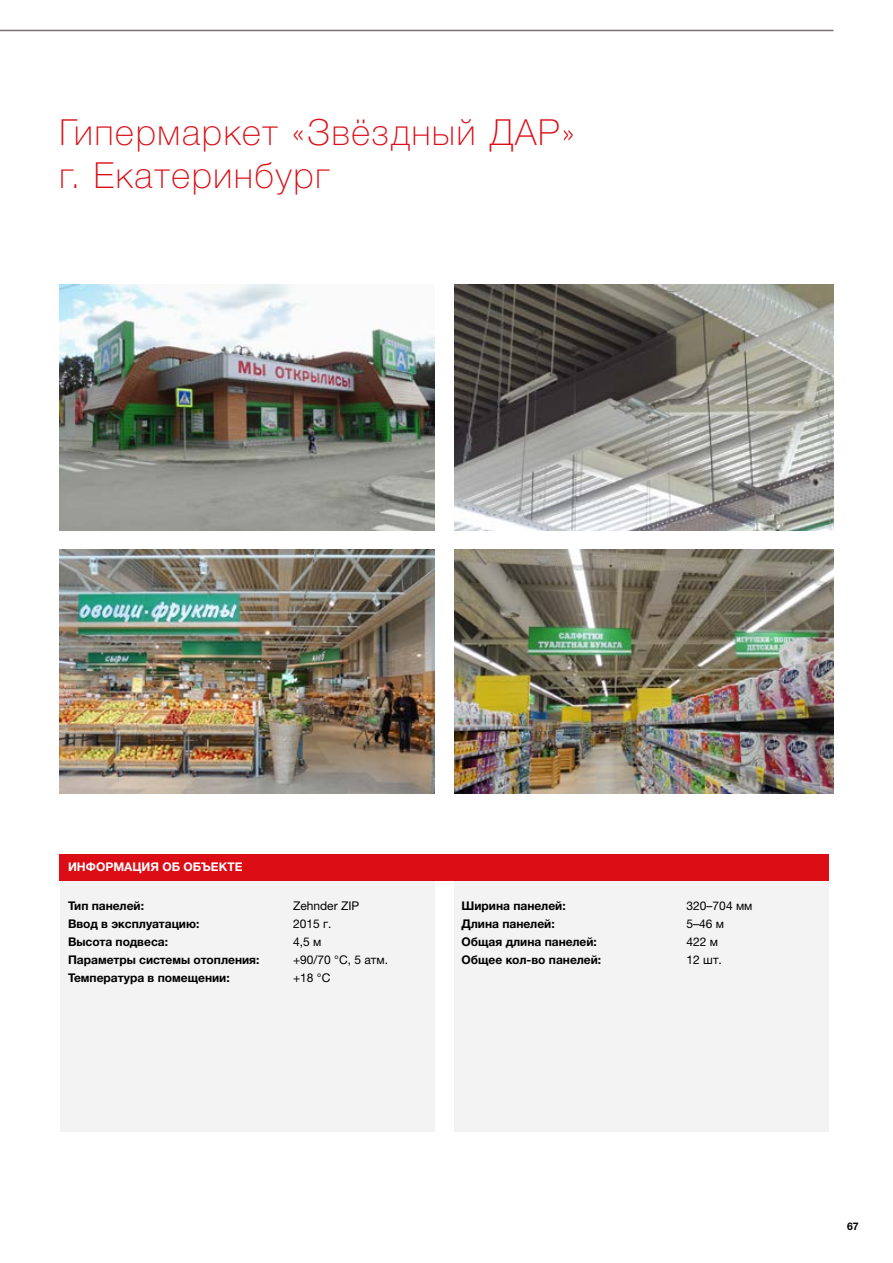
<style>
.page{position:relative;width:893px;height:1263px;background:#fff}
.page>*{position:absolute;margin:0;border:0;box-sizing:border-box;transform-origin:0 0}
.t1{font:100 36px/43.2px "Helvetica Neue LTW1 G";letter-spacing:.05em;color:#dc0d15}
.t2{font:700 12px/18px "Helvetica Neue LTW1 G";color:#000}
.t3{font:12px/18px "Helvetica Neuefor Zehnder";color:#000}
.t4{font:700 12px "Helvetica Neue LTW1 G";color:#fff}
.t5{font:700 10.5px "Helvetica Neue LTW1 G";color:#000}
</style>
<div class="page">
<hr style="left:0;top:30px;width:833px;height:1px;background:#777271">
<div style="left:60px;top:854px;width:374px;height:277px;background:#f3f3f4"></div>
<div style="left:454px;top:854px;width:375px;height:277px;background:#f3f3f4"></div>
<img style="left:60px;top:285px;width:374px;height:245px">
<img style="left:454px;top:285px;width:379px;height:245px">
<img style="left:60px;top:549px;width:374px;height:244px">
<img style="left:454px;top:549px;width:379px;height:244px">
<div style="left:60px;top:854px;width:769px;height:26px;background:#dc0d15"></div>
<h1 class="t1" style="left:60px;top:110px;width:517px">Гипермаркет «Звёздный ДАР» г. Екатеринбург</h1>
<p class="t4" style="left:68px;top:859px;width:176px">ИНФОРМАЦИЯ ОБ ОБЪЕКТЕ</p>
<p class="t2" style="left:68px;top:897px;width:193px">Тип панелей:<br>Ввод в эксплуатацию:<br>Высота подвеса:<br>Параметры системы отопления:<br>Температура в помещении:</p>
<p class="t2" style="left:462px;top:897px;width:141px">Ширина панелей:<br>Длина панелей:<br>Общая длина панелей:<br>Общее кол-во панелей:</p>
<p class="t3" style="left:293px;top:897px;width:96px">Zehnder ZIP<br>2015 г.<br>4,5 м<br>+90/70 °С, 5 атм. +18 °С</p>
<p class="t3" style="left:687px;top:897px;width:67px">320–704 мм<br>5–46 м<br>422 м<br>12 шт.</p>
<p class="t5" style="left:847px;top:1220px;width:13px">67</p>
</div>
